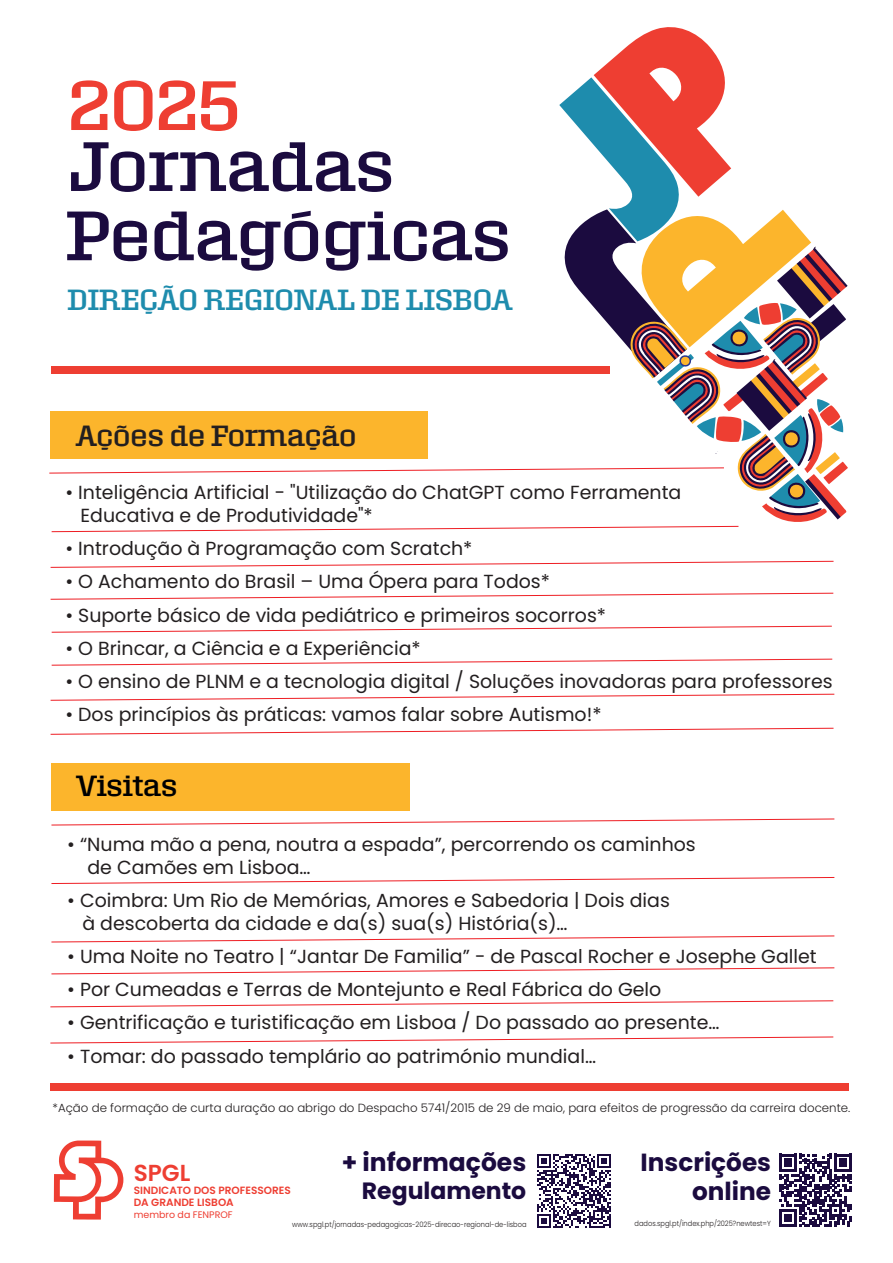
<style>
.page{position:relative;width:893px;height:1263px;background:#fff}
.page>*{position:absolute;margin:0;border:0;box-sizing:border-box;transform-origin:0 0}
.t1{font:61.5px/69.3px "Roster";letter-spacing:-.01em;color:#1b0b3f}
.t2{font:61.5px "Roster";color:#ee3e32}
.t3{font:25.65px "Roster";color:#1e8cad}
.t4{font:25.65px "Roster";letter-spacing:-.01em;color:#231f20}
.t5{font:25.65px "Roster";letter-spacing:-.015em;color:#000001}
.t6{font:700 25.05px "Poppins";color:#1b0b3f}
.t7{font:700 24.75px/29.7px "Poppins";color:#1b0b3f;text-align:right}
.t8{font:700 23.55px "Poppins";color:#1b0b3f}
.t9{font:600 23.1px "Poppins";color:#ee3e32}
.t10{font:18.9px/22.8px "Poppins";color:#231f20}
.t11{font:300 11.85px "Poppins";color:#231f20}
.t12{font:600 10.5px/12.6px "Poppins";color:#ee3e32}
.t13{font:9.45px "Poppins";color:#ee3e32}
.t14{font:300 7.5px "Poppins";color:#231f20;scale:.9 1}
.s1{font-size:24.75px}
</style>
<div class="page">
<div style="left:51px;top:763px;width:358px;height:47px;background:#fcb52c"></div>
<svg style="left:54px;top:1140px;width:69px;height:79px"></svg>
<div style="left:51px;top:1083px;width:798px;height:8px;background:#ee3e32"></div>
<svg style="left:50px;top:561px;width:784px;height:7px"></svg>
<svg style="left:50px;top:593px;width:784px;height:7px"></svg>
<svg style="left:51px;top:626px;width:781px;height:7px"></svg>
<svg style="left:51px;top:659px;width:782px;height:6px"></svg>
<svg style="left:50px;top:694px;width:785px;height:7px"></svg>
<svg style="left:50px;top:728px;width:784px;height:7px"></svg>
<svg style="left:49px;top:27px;width:799px;height:505px"></svg>
<svg style="left:51px;top:819px;width:784px;height:6px"></svg>
<svg style="left:51px;top:877px;width:784px;height:7px"></svg>
<svg style="left:51px;top:935px;width:784px;height:7px"></svg>
<svg style="left:51px;top:967px;width:784px;height:7px"></svg>
<svg style="left:50px;top:1000px;width:784px;height:7px"></svg>
<svg style="left:50px;top:1036px;width:784px;height:7px"></svg>
<svg style="left:537px;top:1154px;width:73px;height:73px"></svg>
<svg style="left:779px;top:1154px;width:73px;height:73px"></svg>
<h1 class="t2" style="left:68px;top:65px;width:173px">2025</h1>
<h1 class="t1" style="left:66px;top:129px;width:446px">Jornadas<br>Pedagógicas</h1>
<h2 class="t3" style="left:68px;top:283px;width:447px">DIREÇÃO REGIONAL DE LISBOA</h2>
<h2 class="t4" style="left:75px;top:419px;width:283px">Ações de Formação</h2>
<p class="t10" style="left:81px;top:481px;width:602px;text-indent:-15px">• Inteligência Artificial - "Utilização do ChatGPT como Ferramenta<br>Educativa e de Produtividade"*</p>
<p class="t10" style="left:65px;top:537px;width:409px">• Introdução à Programação com Scratch*</p>
<p class="t10" style="left:65px;top:570px;width:486px">• O Achamento do Brasil – Uma Ópera para Todos*</p>
<p class="t10" style="left:65px;top:604px;width:542px">• Suporte básico de vida pediátrico e primeiros socorros*</p>
<p class="t10" style="left:65px;top:637px;width:357px">• O Brincar, a Ciência e a Experiência*</p>
<p class="t10" style="left:65px;top:670px;width:769px">• O ensino de PLNM e a tecnologia digital / Soluções inovadoras para professores</p>
<p class="t10" style="left:65px;top:703px;width:538px">• Dos princípios às práticas: vamos falar sobre Autismo!*</p>
<h2 class="t5" style="left:76px;top:768px;width:103px">Visitas</h2>
<p class="t10" style="left:87px;top:833px;width:610px;text-indent:-20px">• “Numa mão a pena, noutra a espada”, percorrendo os caminhos de Camões em Lisboa…</p>
<p class="t10" style="left:82px;top:889px;width:589px;text-indent:-15px">• Coimbra: Um Rio de Memórias, Amores e Sabedoria | Dois dias à descoberta da cidade e da(s) sua(s) História(s)…</p>
<p class="t10" style="left:67px;top:945px;width:751px">• Uma Noite no Teatro | “Jantar De Familia” - de Pascal Rocher e Josephe Gallet</p>
<p class="t10" style="left:67px;top:978px;width:596px">• Por Cumeadas e Terras de Montejunto e Real Fábrica do Gelo</p>
<p class="t10" style="left:67px;top:1011px;width:654px">• Gentrificação e turistificação em Lisboa / Do passado ao presente…</p>
<p class="t10" style="left:67px;top:1045px;width:530px">• Tomar: do passado templário ao património mundial…</p>
<p class="t11" style="left:53px;top:1101px;width:799px">*Ação de formação de curta duração ao abrigo do Despacho 5741/2015 de 29 de maio, para efeitos de progressão da carreira docente.</p>
<h3 class="t6" style="left:342px;top:1147px;width:186px"><span class="s1">+</span> informações</h3>
<p class="t8" style="left:362px;top:1177px;width:166px">Regulamento</p>
<h3 class="t7" style="left:641px;top:1147px;width:132px">Inscrições online</h3>
<p class="t9" style="left:134px;top:1159px;width:58px">SPGL</p>
<p class="t12" style="left:134px;top:1184px;width:159px">SINDICATO DOS PROFESSORES<br>DA GRANDE LISBOA</p>
<p class="t13" style="left:134px;top:1209px;width:101px">membro da FENPROF</p>
<p class="t14" style="left:292px;top:1220px;width:262px">www.spgl.pt/jornadas-pedagogicas-2025-direcao-regional-de-lisboa</p>
<p class="t14" style="left:635px;top:1219px;width:153px">dados.spgl.pt/index.php/2025?newtest=Y</p>
</div>
